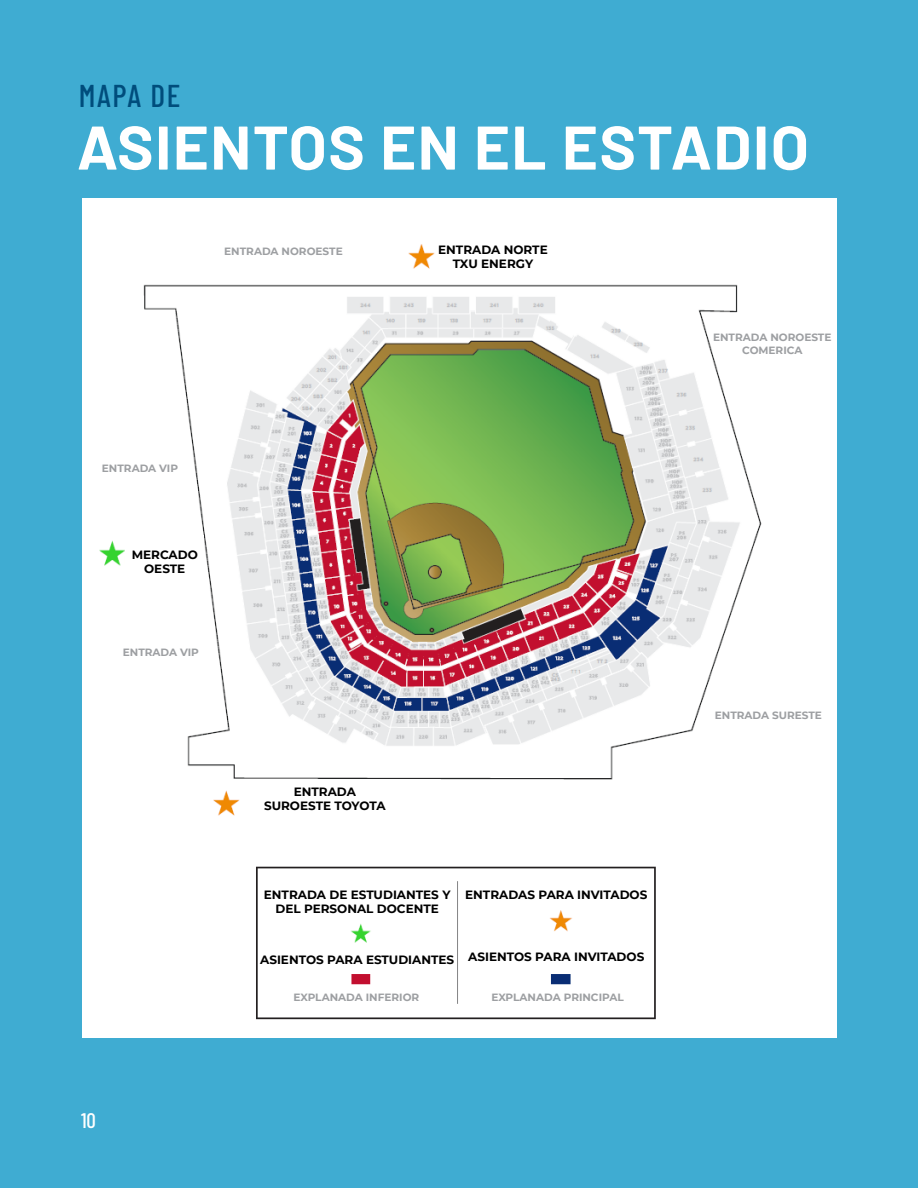
<style>
.page{position:relative;width:918px;height:1188px;background:#3facd2}
.page>*{position:absolute;margin:0;border:0;box-sizing:border-box;transform-origin:0 0}
.t1{font:700 61.5px "Barlow";letter-spacing:.025em;color:#fff}
.t2{font:500 31.5px "Barlow Condensed";letter-spacing:.045em;color:#004d7c}
.t3{font:500 21px "Barlow Condensed";color:#fff}
.t4{font:700 12px/14.4px "Montserrat";color:#000;text-align:center}
.t5{font:700 10.5px/12.6px "Montserrat";color:#9d9fa2;text-align:center}
</style>
<div class="page">
<img style="left:82px;top:199px;width:755px;height:839px">
<div style="left:437px;top:237px;width:117px;height:42px;background:#fff"></div>
<div style="left:244px;top:779px;width:170px;height:42px;background:#fff"></div>
<div style="left:89px;top:632px;width:126px;height:43px;background:#fff"></div>
<div style="left:126px;top:535px;width:78px;height:43px;background:#fff"></div>
<div style="left:705px;top:697px;width:127px;height:42px;background:#fff"></div>
<div style="left:714px;top:319px;width:121px;height:34px;background:#fff"></div>
<div style="left:220px;top:223px;width:122px;height:56px;background:#fff"></div>
<div style="left:734px;top:345px;width:101px;height:33px;background:#fff"></div>
<div style="left:89px;top:448px;width:101px;height:43px;background:#fff"></div>
<div style="left:283px;top:879px;width:169px;height:43px;background:#fff"></div>
<div style="left:283px;top:947px;width:172px;height:26px;background:#fff"></div>
<div style="left:283px;top:987px;width:172px;height:26px;background:#fff"></div>
<div style="left:475px;top:987px;width:172px;height:26px;background:#fff"></div>
<div style="left:482px;top:882px;width:172px;height:26px;background:#fff"></div>
<div style="left:482px;top:944px;width:172px;height:26px;background:#fff"></div>
<h2 class="t2" style="left:79px;top:73px;width:103px">MAPA DE</h2>
<h1 class="t1" style="left:77px;top:102px;width:733px">ASIENTOS EN EL ESTADIO</h1>
<p class="t5" style="left:224px;top:244px;width:120px">ENTRADA NOROESTE</p>
<p class="t4" style="left:438px;top:241px;width:111px">ENTRADA NORTE<br>TXU ENERGY</p>
<p class="t5" style="left:102px;top:461px;width:78px">ENTRADA VIP</p>
<p class="t4" style="left:132px;top:546px;width:68px">MERCADO<br>OESTE</p>
<p class="t5" style="left:123px;top:645px;width:78px">ENTRADA VIP</p>
<h3 class="t3" style="left:81px;top:1105px;width:16px">10</h3>
<p class="t4" style="left:264px;top:784px;width:123px">ENTRADA<br>SUROESTE TOYOTA</p>
<p class="t4" style="left:264px;top:887px;width:188px">ENTRADA DE ESTUDIANTES Y<br>DEL PERSONAL DOCENTE</p>
<p class="t4" style="left:465px;top:887px;width:184px">ENTRADAS PARA INVITADOS</p>
<p class="t4" style="left:468px;top:949px;width:178px">ASIENTOS PARA INVITADOS</p>
<p class="t4" style="left:260px;top:952px;width:196px">ASIENTOS PARA ESTUDIANTES</p>
<p class="t5" style="left:294px;top:991px;width:127px">EXPLANADA INFERIOR</p>
<p class="t5" style="left:491px;top:991px;width:134px">EXPLANADA PRINCIPAL</p>
<p class="t5" style="left:713px;top:331px;width:120px">ENTRADA NOROESTE<br>COMERICA</p>
<p class="t5" style="left:715px;top:708px;width:109px">ENTRADA SURESTE</p>
</div>
